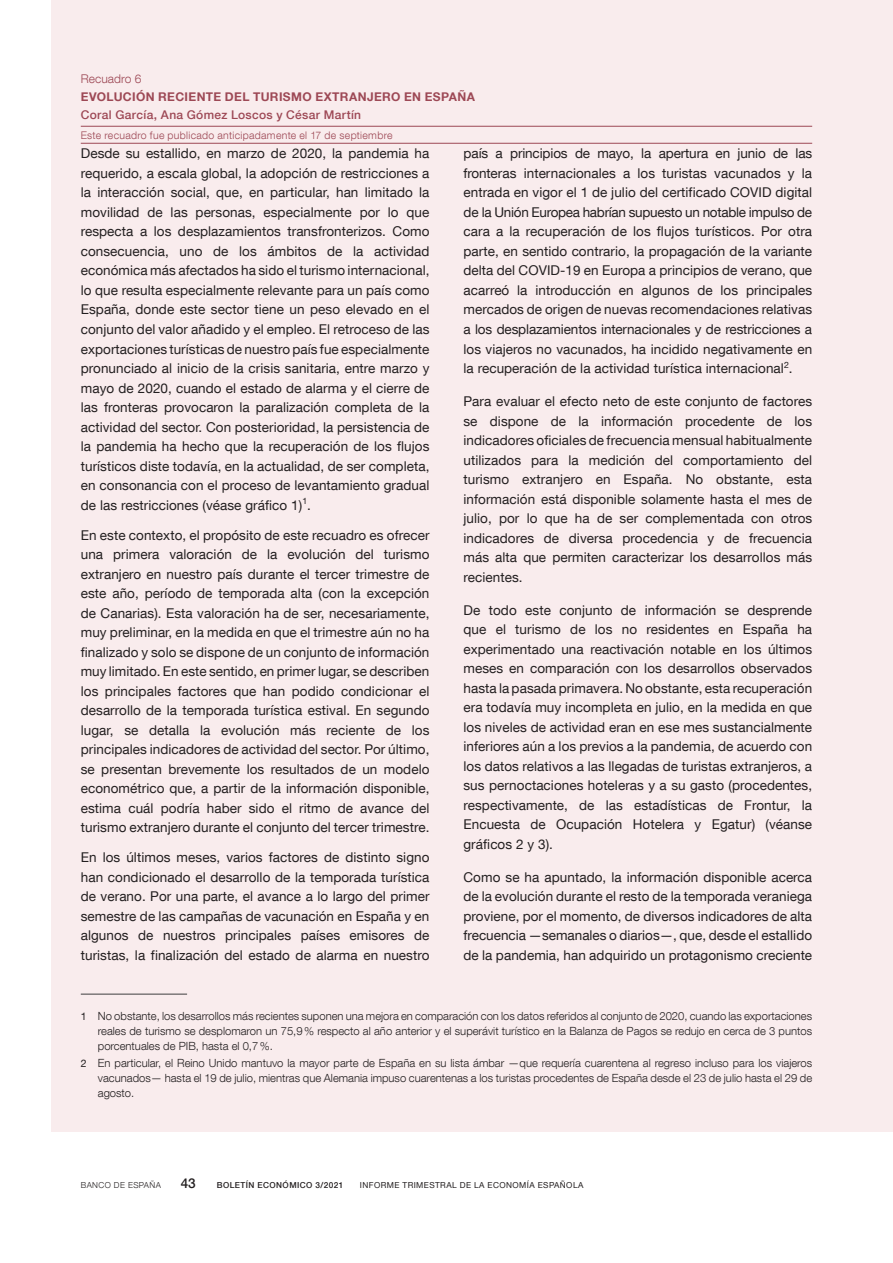
<style>
.page{position:relative;width:893px;height:1263px;background:#fff}
.page>*{position:absolute;margin:0;border:0;box-sizing:border-box;transform-origin:0 0}
.Texto_recuadro{font:13.5px/19.5px "Bd E Neue Helvetica";letter-spacing:.005em;color:#231f20;text-align:justify}
.t1{font:500 13.5px "Bd E Neue Helvetica";color:#231f20}
.Título_recuadro{font:700 12px "Bd E Neue Helvetica";letter-spacing:.03em;color:#9d4855}
.Autores_recuadro{font:500 12px "Bd E Neue Helvetica";letter-spacing:.025em;color:#9d4855}
.Numero_recuadro{font:300 12px "Bd E Neue Helvetica";letter-spacing:.005em;color:#9d4855}
.Citas_recuadro{font:300 11.25px/15px "Bd E Neue Helvetica";color:#231f20;text-align:justify}
.Informacion_recuadro{font:300 10.5px "Bd E Neue Helvetica";letter-spacing:.03em;color:#9d4855}
.t2{font:8.25px "Bd E Neue Helvetica";letter-spacing:.05em;color:#231f20}
.t3{font:500 8.25px "Bd E Neue Helvetica";letter-spacing:.05em;color:#231f20}
.t4{font:300 8.25px "Bd E Neue Helvetica";letter-spacing:.05em;color:#231f20}
.s1{font-weight:400;font-size:10.5px}
</style>
<div class="page">
<div style="left:51px;top:0;width:842px;height:1131px;background:#f9eced"></div>
<hr style="left:81px;top:143px;width:731px;height:1px;background:#9d4855">
<hr style="left:81px;top:126px;width:731px;height:1px;background:#9d4855">
<hr style="left:81px;top:994px;width:106px;height:1px;background:#3e3e3f">
<p class="Numero_recuadro" style="left:81px;top:72px;width:62px">Recuadro 6</p>
<h4 class="Título_recuadro" style="left:81px;top:90px;width:396px">EVOLUCIÓN RECIENTE DEL TURISMO EXTRANJERO EN ESPAÑA</h4>
<p class="Autores_recuadro" style="left:81px;top:108px;width:282px">Coral García, Ana Gómez Loscos y César Martín</p>
<p class="Informacion_recuadro" style="left:81px;top:129px;width:313px">Este recuadro fue publicado anticipadamente el 17 de septiembre</p>
<p class="Texto_recuadro" style="left:81px;top:144px;width:350px">Desde su estallido, en marzo de 2020, la pandemia ha requerido, a escala global, la adopción de restricciones a la interacción social, que, en particular, han limitado la movilidad de las personas, especialmente por lo que respecta a los desplazamientos transfronterizos. Como consecuencia, uno de los ámbitos de la actividad económica más afectados ha sido el turismo internacional, lo que resulta especialmente relevante para un país como España, donde este sector tiene un peso elevado en el conjunto del valor añadido y el empleo. El retroceso de las exportaciones turísticas de nuestro país fue especialmente pronunciado al inicio de la crisis sanitaria, entre marzo y mayo de 2020, cuando el estado de alarma y el cierre de las fronteras provocaron la paralización completa de la actividad del sector. Con posterioridad, la persistencia de la pandemia ha hecho que la recuperación de los flujos turísticos diste todavía, en la actualidad, de ser completa, en consonancia con el proceso de levantamiento gradual de las restricciones (véase gráfico 1)<sup>1</sup>.</p>
<p class="Texto_recuadro" style="left:81px;top:525px;width:350px">En este contexto, el propósito de este recuadro es ofrecer una primera valoración de la evolución del turismo extranjero en nuestro país durante el tercer trimestre de este año, período de temporada alta (con la excepción de Canarias). Esta valoración ha de ser, necesariamente, muy preliminar, en la medida en que el trimestre aún no ha finalizado y solo se dispone de un conjunto de información muy limitado. En este sentido, en primer lugar, se describen los principales factores que han podido condicionar el desarrollo de la temporada turística estival. En segundo lugar, se detalla la evolución más reciente de los principales indicadores de actividad del sector. Por último, se presentan brevemente los resultados de un modelo econométrico que, a partir de la información disponible, estima cuál podría haber sido el ritmo de avance del turismo extranjero durante el conjunto del tercer trimestre.</p>
<p class="Texto_recuadro" style="left:81px;top:847px;width:350px">En los últimos meses, varios factores de distinto signo han condicionado el desarrollo de la temporada turística de verano. Por una parte, el avance a lo largo del primer semestre de las campañas de vacunación en España y en algunos de nuestros principales países emisores de turistas, la finalización del estado de alarma en nuestro</p>
<p class="Texto_recuadro" style="left:463px;top:144px;width:350px">país a principios de mayo, la apertura en junio de las fronteras internacionales a los turistas vacunados y la entrada en vigor el 1 de julio del certificado COVID digital de la Unión Europea habrían supuesto un notable impulso de cara a la recuperación de los flujos turísticos. Por otra parte, en sentido contrario, la propagación de la variante delta del COVID‑19 en Europa a principios de verano, que acarreó la introducción en algunos de los principales mercados de origen de nuevas recomendaciones relativas a los desplazamientos internacionales y de restricciones a los viajeros no vacunados, ha incidido negativamente en la recuperación de la actividad turística internacional<sup>2</sup>.</p>
<p class="Texto_recuadro" style="left:463px;top:391px;width:350px">Para evaluar el efecto neto de este conjunto de factores se dispone de la información procedente de los indicadores oficiales de frecuencia mensual habitualmente utilizados para la medición del comportamiento del turismo extranjero en España. No obstante, esta información está disponible solamente hasta el mes de julio, por lo que ha de ser complementada con otros indicadores de diversa procedencia y de frecuencia más alta que permiten caracterizar los desarrollos más recientes.</p>
<p class="Texto_recuadro" style="left:463px;top:600px;width:350px">De todo este conjunto de información se desprende que el turismo de los no residentes en España ha experimentado una reactivación notable en los últimos meses en comparación con los desarrollos observados hasta la pasada primavera. No obstante, esta recuperación era todavía muy incompleta en julio, en la medida en que los niveles de actividad eran en ese mes sustancialmente inferiores aún a los previos a la pandemia, de acuerdo con los datos relativos a las llegadas de turistas extranjeros, a sus pernoctaciones hoteleras y a su gasto (procedentes, respectivamente, de las estadísticas de Frontur, la Encuesta de Ocupación Hotelera y Egatur) (véanse gráficos 2 y 3).</p>
<p class="Texto_recuadro" style="left:463px;top:867px;width:350px">Como se ha apuntado, la información disponible acerca de la evolución durante el resto de la temporada veraniega proviene, por el momento, de diversos indicadores de alta frecuencia —semanales o diarios—, que, desde el estallido de la pandemia, han adquirido un protagonismo creciente</p>
<p class="Citas_recuadro" style="left:98px;top:1008px;width:716px;text-indent:-17px"><span class="s1">1</span> No obstante, los desarrollos más recientes suponen una mejora en comparación con los datos referidos al conjunto de 2020, cuando las exportaciones reales de turismo se desplomaron un 75,9% respecto al año anterior y el superávit turístico en la Balanza de Pagos se redujo en cerca de 3 puntos porcentuales de PIB, hasta el 0,7%.</p>
<p class="Citas_recuadro" style="left:98px;top:1055px;width:716px;text-indent:-17px"><span class="s1">2</span> En particular, el Reino Unido mantuvo la mayor parte de España en su lista ámbar —que requería cuarentena al regreso incluso para los viajeros vacunados— hasta el 19 de julio, mientras que Alemania impuso cuarentenas a los turistas procedentes de España desde el 23 de julio hasta el 29 de agosto.</p>
<p class="t4" style="left:81px;top:1180px;width:82px">BANCO DE ESPAÑA</p>
<p class="t1" style="left:181px;top:1175px;width:16px">43</p>
<p class="t3" style="left:217px;top:1180px;width:128px">BOLETÍN ECONÓMICO 3/2021</p>
<p class="t2" style="left:360px;top:1180px;width:225px">INFORME TRIMESTRAL DE LA ECONOMÍA ESPAÑOLA</p>
</div>
